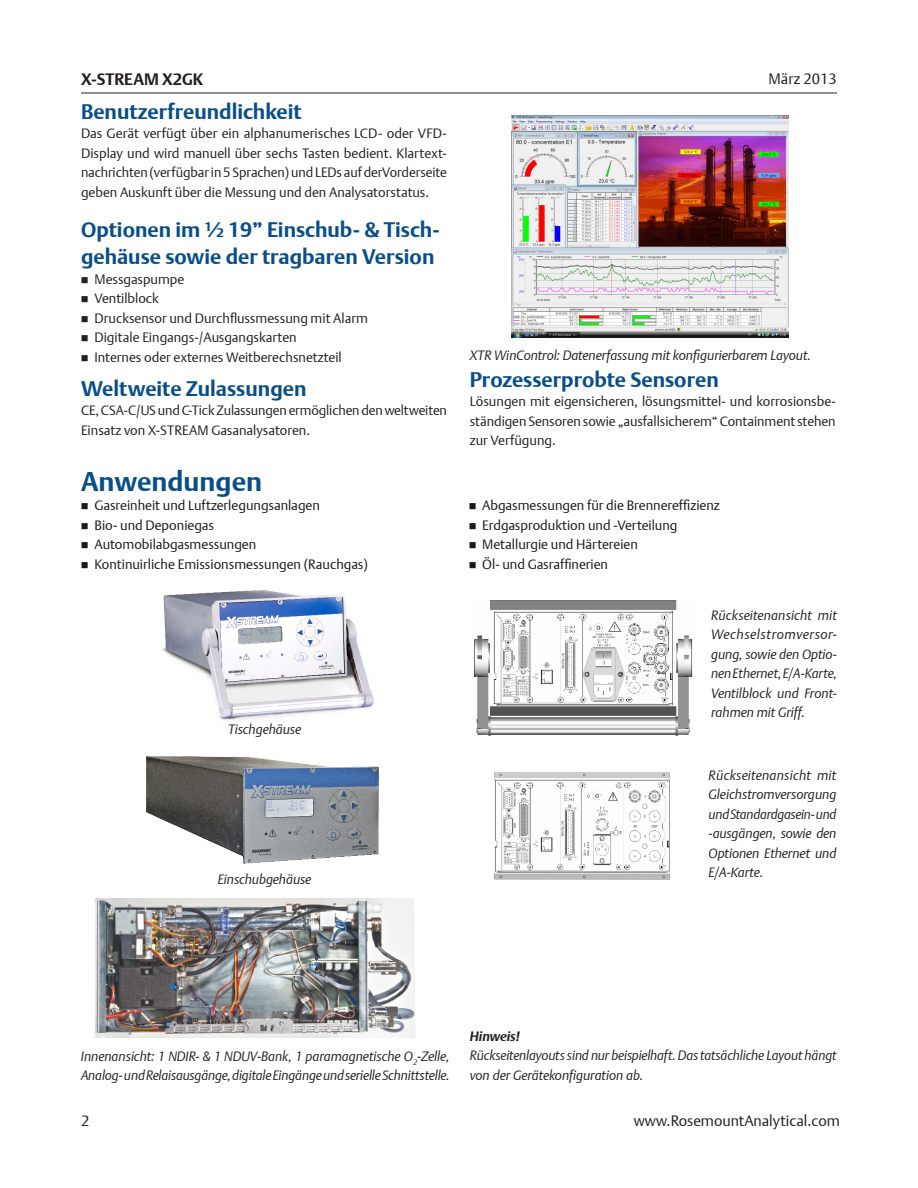
<style>
.page{position:relative;width:918px;height:1188px;background:#fff}
.page>*{position:absolute;margin:0;border:0;box-sizing:border-box;transform-origin:0 0}
.t1{font:700 27px "DTL Argo T";color:#084e89}
.t2{font:700 21px/27px "DTL Argo T";color:#084e89}
.t3{font:700 16.5px "DTL Argo T";color:#231f20}
.t4{font:15px "DTL Argo T Light";color:#231f20}
.t5{font:13.5px/19.5px "DTL Argo T Light";letter-spacing:-.005em;color:#231f20;text-align:justify}
.t6{font:italic 13.5px/19.5px "DTL Argo T Light";letter-spacing:-.005em;color:#231f20}
.t7{font:13.5px/19.5px "DTL Argo T Light";color:#1b171a}
.t8{font:italic 700 13.5px "DTL Argo T";color:#231f20}
</style>
<div class="page">
<hr style="left:81px;top:93px;width:756px;height:1px;background:#231f20">
<img style="left:94px;top:899px;width:321px;height:139px">
<img style="left:494px;top:772px;width:176px;height:108px">
<img style="left:474px;top:600px;width:219px;height:136px">
<img style="left:146px;top:756px;width:233px;height:108px">
<img style="left:162px;top:590px;width:212px;height:130px">
<img style="left:511px;top:115px;width:277px;height:222px">
<p class="t3" style="left:81px;top:69px;width:124px">X-STREAM X2GK</p>
<p class="t4" style="left:768px;top:70px;width:70px">März 2013</p>
<h2 class="t2" style="left:81px;top:98px;width:222px">Benutzerfreundlichkeit</h2>
<p class="t5" style="left:81px;top:124px;width:368px">Das Gerät verfügt über ein alphanumerisches LCD- oder VFD-Display und wird manuell über sechs Tasten bedient. Klartext&shy;nachrichten (verfügbar in 5 Sprachen) und LEDs auf derVorderseite geben Auskunft über die Messung und den Analysatorstatus.</p>
<h2 class="t2" style="left:81px;top:216px;width:360px">Optionen im ½ 19” Einschub- &amp; Tisch&shy;gehäuse sowie der tragbaren Version</h2>
<p class="t5" style="left:94px;top:269px;width:275px;text-align:left">Messgaspumpe<br>Ventilblock<br>Drucksensor und Durchflussmessung mit Alarm<br>Digitale Eingangs-/Ausgangskarten<br>Internes oder externes Weitberechsnetzteil</p>
<h2 class="t2" style="left:81px;top:375px;width:227px">Weltweite Zulassungen</h2>
<p class="t5" style="left:81px;top:400px;width:367px">CE, CSA-C/US und C-Tick Zulassungen ermöglichen den weltweiten<br>Einsatz von X-STREAM Gasanalysatoren.</p>
<p class="t6" style="left:470px;top:345px;width:343px">XTR WinControl: Datenerfassung mit konfigurierbarem Layout.</p>
<h2 class="t2" style="left:470px;top:366px;width:250px">Prozesserprobte Sensoren</h2>
<p class="t5" style="left:470px;top:392px;width:367px">Lösungen mit eigensicheren, lösungsmittel- und korrosionsbe&shy;ständigen Sensoren sowie „ausfallsicherem“ Containment stehen zur Verfügung.</p>
<h1 class="t1" style="left:81px;top:465px;width:183px">Anwendungen</h1>
<p class="t7" style="left:94px;top:495px;width:275px">Gasreinheit und Luftzerlegungsanlagen<br>Bio- und Deponiegas Automobilabgasmessungen<br>Kontinuirliche Emissionsmessungen (Rauchgas)</p>
<p class="t7" style="left:482px;top:495px;width:239px">Abgasmessungen für die Brennereffizienz<br>Erdgasproduktion und -Verteilung<br>Metallurgie und Härtereien<br>Öl- und Gasraffinerien</p>
<p class="t6" style="left:228px;top:720px;width:75px">Tischgehäuse</p>
<p class="t6" style="left:218px;top:870px;width:95px">Einschubgehäuse</p>
<p class="t6" style="left:711px;top:605px;width:128px;text-align:justify">Rückseitenansicht mit Wechselstromversor&shy;gung, sowie den Optio&shy;nen Ethernet, E/A-Karte, Ventilblock und Front&shy;rahmen mit Griff.</p>
<p class="t6" style="left:709px;top:765px;width:130px;text-align:justify">Rückseitenansicht mit Gleichstromversorgung und Standardgasein- und -ausgängen, sowie den Optionen Ethernet und E/A-Karte.</p>
<p class="t6" style="left:81px;top:1046px;width:370px">Innenansicht: 1 NDIR- &amp; 1 NDUV-Bank, 1 paramagnetische O<sub>2</sub>-Zelle,<br>Analog- und Relaisausgänge, digitale Eingänge und serielle Schnittstelle.</p>
<p class="t8" style="left:470px;top:1028px;width:52px">Hinweis!</p>
<p class="t6" style="left:470px;top:1045px;width:368px">Rückseitenlayouts sind nur beispielhaft. Das tatsächliche Layout hängt von der Gerätekonfiguration ab.</p>
<p class="t4" style="left:81px;top:1112px;width:10px">2</p>
<p class="t4" style="left:634px;top:1112px;width:208px">www.RosemountAnalytical.com</p>
</div>
